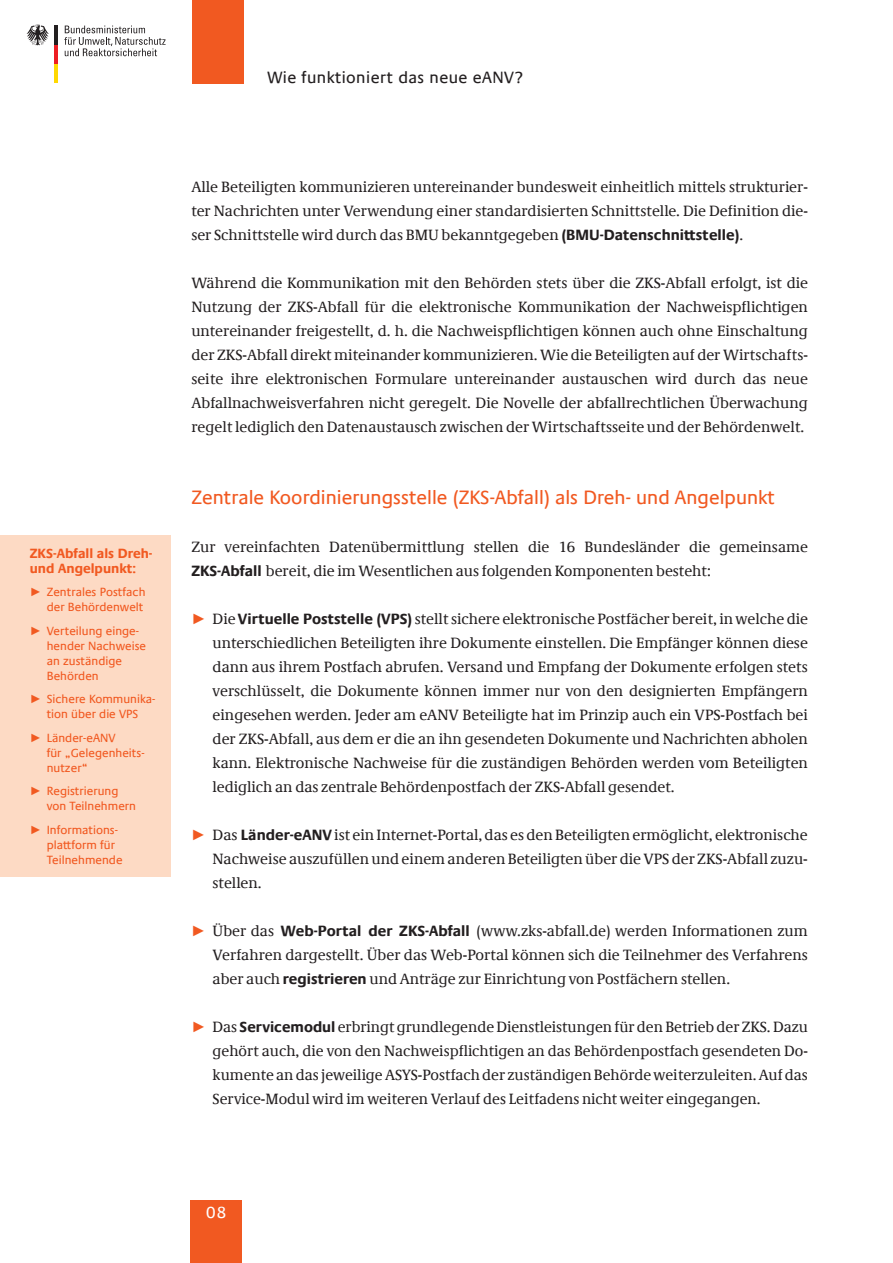
<style>
.page{position:relative;width:893px;height:1263px;background:#fff}
.page>*{position:absolute;margin:0;border:0;box-sizing:border-box;transform-origin:0 0}
.t1{font:19.5px "Praxis Com";color:#f15921}
.t2{font:16.5px "Praxis Com";letter-spacing:.025em;color:#231f20}
.t3{font:16.5px "Praxis Com";color:#fff}
.t4{font:15px/24px "Demos Com";color:#231f20;text-align:justify}
.t5{font:700 13.5px/15px "Praxis Com";color:#f15921}
.t6{font:12px/15px "Praxis Com";color:#f15921}
.s1{font-family:"Arial"}
.s2{font-family:"Praxis Com";font-weight:700}
.s3{font-family:"Arial";color:#f15921}
</style>
<div class="page">
<div style="left:191px;top:1200px;width:51px;height:63px;background:#f15921"></div>
<svg style="left:64px;top:26px;width:102px;height:30px"></svg>
<hr style="left:55px;top:64px;width:3px;height:19px;background:#ffd801">
<hr style="left:55px;top:45px;width:3px;height:19px;background:#ee1d23">
<hr style="left:55px;top:26px;width:3px;height:19px;background:#231f20">
<svg style="left:27px;top:25px;width:22px;height:20px"></svg>
<div style="left:192px;top:0;width:51px;height:83px;background:#f15921"></div>
<div style="left:0;top:535px;width:170px;height:341px;background:#fddac4"></div>
<p class="t2" style="left:267px;top:68px;width:257px">Wie funktioniert das neue eANV?</p>
<p class="t5" style="left:30px;top:545px;width:124px">ZKS-Abfall als Dreh&shy;und Angelpunkt:</p>
<p class="t6" style="left:30px;top:584px;width:117px;text-align:right"><span class="s1">►</span> Zentrales Postfach der Behördenwelt</p>
<p class="t6" style="left:47px;top:623px;width:101px;text-indent:-17px"><span class="s1">►</span> Verteilung einge&shy;hender Nachweise an zuständige<br>Behörden</p>
<p class="t6" style="left:30px;top:691px;width:127px;text-align:center"><span class="s1">►</span> Sichere Kommunika&shy;tion über die VPS</p>
<p class="t6" style="left:47px;top:730px;width:99px;text-indent:-17px"><span class="s1">►</span> Länder-eANV<br>für „Gelegenheits&shy;nutzer“</p>
<p class="t6" style="left:47px;top:784px;width:91px;text-indent:-17px"><span class="s1">►</span> Registrierung von Teilnehmern</p>
<p class="t6" style="left:47px;top:822px;width:77px;text-indent:-17px"><span class="s1">►</span> Informations&shy;plattform für<br>Teilnehmende</p>
<p class="t4" style="left:191px;top:175px;width:618px">Alle Beteiligten kommunizieren untereinander bundesweit einheitlich mittels strukturier&shy;ter Nachrichten unter Verwendung einer standardisierten Schnittstelle. Die Definition die&shy;ser Schnittstelle wird durch das BMU bekanntgegeben <span class="s2">(BMU-Datenschnittstelle)</span>.</p>
<p class="t4" style="left:191px;top:271px;width:618px">Während die Kommunikation mit den Behörden stets über die ZKS-Abfall erfolgt, ist die Nutzung der ZKS-Abfall für die elektronische Kommunikation der Nachweispflichtigen untereinander freigestellt, d. h. die Nachweispflichtigen können auch ohne Einschaltung der ZKS-Abfall direkt miteinander kommunizieren. Wie die Beteiligten auf der Wirtschafts&shy;seite ihre elektronischen Formulare untereinander austauschen wird durch das neue Abfallnachweisverfahren nicht geregelt. Die Novelle der abfallrechtlichen Überwachung regelt lediglich den Datenaustausch zwischen der Wirtschaftsseite und der Behördenwelt.</p>
<h1 class="t1" style="left:191px;top:486px;width:585px">Zentrale Koordinierungsstelle (ZKS-Abfall) als Dreh- und Angelpunkt</h1>
<p class="t4" style="left:191px;top:535px;width:618px">Zur vereinfachten Datenübermittlung stellen die 16 Bundesländer die gemeinsame<br><span class="s2">ZKS-Abfall</span> bereit, die im Wesentlichen aus folgenden Komponenten besteht:</p>
<p class="t4" style="left:213px;top:607px;width:597px;text-indent:-21px"><span class="s3">►</span> Die <span class="s2">Virtuelle Poststelle (VPS)</span> stellt sichere elektronische Postfächer bereit, in welche die unterschiedlichen Beteiligten ihre Dokumente einstellen. Die Empfänger können diese dann aus ihrem Postfach abrufen. Versand und Empfang der Dokumente erfolgen stets verschlüsselt, die Dokumente können immer nur von den designierten Empfängern eingesehen werden. Jeder am eANV Beteiligte hat im Prinzip auch ein VPS-Postfach bei der ZKS-Abfall, aus dem er die an ihn gesendeten Dokumente und Nachrichten abholen kann. Elektronische Nachweise für die zuständigen Behörden werden vom Beteiligten lediglich an das zentrale Behördenpostfach der ZKS-Abfall gesendet.</p>
<p class="t4" style="left:213px;top:823px;width:597px;text-indent:-21px"><span class="s3">►</span> Das <span class="s2">Länder-eANV</span> ist ein Internet-Portal, das es den Beteiligten ermöglicht, elektronische Nachweise auszufüllen und einem anderen Beteiligten über die VPS der ZKS-Abfall zuzu&shy;stellen.</p>
<p class="t4" style="left:213px;top:919px;width:597px;text-indent:-21px"><span class="s3">►</span> Über das <span class="s2">Web-Portal der ZKS-Abfall</span> (www.zks-abfall.de) werden Informationen zum Verfahren dargestellt. Über das Web-Portal können sich die Teilnehmer des Verfahrens aber auch <span class="s2">registrieren</span> und Anträge zur Einrichtung von Postfächern stellen.</p>
<p class="t4" style="left:213px;top:1015px;width:597px;text-indent:-21px"><span class="s3">►</span> Das <span class="s2">Servicemodul</span> erbringt grundlegende Dienstleistungen für den Betrieb der ZKS. Dazu gehört auch, die von den Nachweispflichtigen an das Behördenpostfach gesendeten Do&shy;kumente an das jeweilige ASYS-Postfach der zuständigen Behörde weiterzuleiten. Auf das Service-Modul wird im weiteren Verlauf des Leitfadens nicht weiter eingegangen.</p>
<p class="t3" style="left:206px;top:1203px;width:22px">08</p>
</div>
